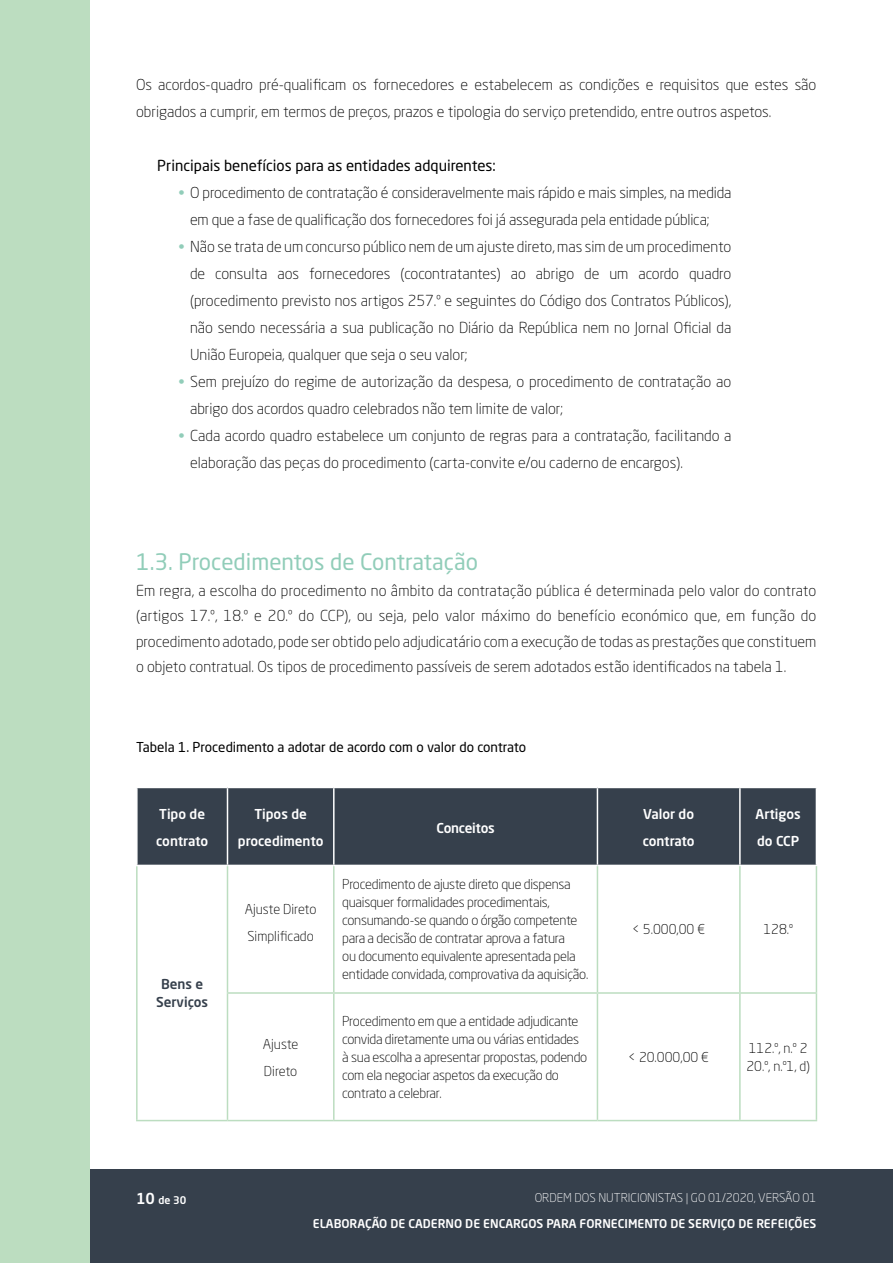
<style>
.page{position:relative;width:893px;height:1263px;background:#fff}
.page>*{position:absolute;margin:0;border:0;box-sizing:border-box;transform-origin:0 0}
.t1{font:22.5px "Neo Sans Std";color:#91cdb9}
.t2{font:300 15px/27px "Neo Sans Std";color:#000}
.t3{font:15px "Neo Sans Std";color:#000}
.t4{font:300 13.5px/18px "Neo Sans Std";letter-spacing:-.02em;color:#000}
.t5{font:500 13.5px/27px "Neo Sans Std";color:#fff}
.t6{font:13.5px "Neo Sans Std";color:#000}
.t7{font:300 13.5px/27px "Neo Sans Std";color:#000}
.t8{font:500 13.5px/18px "Neo Sans Std";color:#36404c;text-align:center}
.t9{font:500 13.5px "Neo Sans Std";letter-spacing:-.02em;color:#fff}
.t10{font:500 12px "Neo Sans Std";color:#fff}
.t11{font:300 12px "Neo Sans Std";color:#fff}
.t12{font:500 10.5px "Neo Sans Std";color:#fff}
.s1{color:#91cdb9}
.s2{font-size:15px}
</style>
<div class="page">
<div style="left:0;top:1169px;width:893px;height:94px;background:#36404c"></div>
<div style="left:0;top:0;width:89px;height:1263px;background:#bcddc0"></div>
<div style="left:138px;top:788px;width:678px;height:77px;background:#36404c"></div>
<hr style="left:136px;top:866px;width:2px;height:127px;background:#bcddc0">
<hr style="left:136px;top:993px;width:2px;height:127px;background:#bcddc0">
<hr style="left:136px;top:1120px;width:91px;height:1px;background:#bcddc0">
<hr style="left:227px;top:788px;width:1px;height:77px;background:#fff">
<hr style="left:333px;top:788px;width:2px;height:77px;background:#fff">
<hr style="left:597px;top:788px;width:1px;height:77px;background:#fff">
<hr style="left:739px;top:788px;width:2px;height:77px;background:#fff">
<hr style="left:227px;top:866px;width:1px;height:126px;background:#bcddc0">
<hr style="left:333px;top:866px;width:2px;height:126px;background:#bcddc0">
<hr style="left:597px;top:866px;width:1px;height:126px;background:#bcddc0">
<hr style="left:739px;top:866px;width:2px;height:126px;background:#bcddc0">
<hr style="left:816px;top:866px;width:1px;height:126px;background:#bcddc0">
<hr style="left:227px;top:992px;width:107px;height:2px;background:#bcddc0">
<hr style="left:227px;top:994px;width:1px;height:126px;background:#bcddc0">
<hr style="left:334px;top:992px;width:263px;height:2px;background:#bcddc0">
<hr style="left:333px;top:994px;width:2px;height:126px;background:#bcddc0">
<hr style="left:597px;top:992px;width:143px;height:2px;background:#bcddc0">
<hr style="left:597px;top:994px;width:1px;height:126px;background:#bcddc0">
<hr style="left:740px;top:992px;width:77px;height:2px;background:#bcddc0">
<hr style="left:739px;top:994px;width:2px;height:126px;background:#bcddc0">
<hr style="left:816px;top:994px;width:1px;height:126px;background:#bcddc0">
<hr style="left:227px;top:1120px;width:107px;height:1px;background:#bcddc0">
<hr style="left:334px;top:1120px;width:263px;height:1px;background:#bcddc0">
<hr style="left:597px;top:1120px;width:143px;height:1px;background:#bcddc0">
<hr style="left:740px;top:1120px;width:77px;height:1px;background:#bcddc0">
<p class="t2" style="left:136px;top:71px;width:682px">Os acordos-quadro pré-qualificam os fornecedores e estabelecem as condições e requisitos que estes são obrigados a cumprir, em termos de preços, prazos e tipologia do serviço pretendido, entre outros aspetos.</p>
<p class="t3" style="left:157px;top:156px;width:340px">Principais benefícios para as entidades adquirentes:</p>
<p class="t2" style="left:190px;top:179px;width:543px;text-indent:-11px"><span class="s1">•</span> O procedimento de contratação é consideravelmente mais rápido e mais simples, na medida em que a fase de qualificação dos fornecedores foi já assegurada pela entidade pública;</p>
<p class="t2" style="left:190px;top:233px;width:543px;text-align:justify;text-indent:-11px"><span class="s1">•</span> Não se trata de um concurso público nem de um ajuste direto, mas sim de um procedimento de consulta aos fornecedores (cocontratantes) ao abrigo de um acordo quadro (procedimento previsto nos artigos 257.º e seguintes do Código dos Contratos Públicos), não sendo necessária a sua publicação no Diário da República nem no Jornal Oficial da União Europeia, qualquer que seja o seu valor;</p>
<p class="t2" style="left:190px;top:368px;width:543px;text-indent:-11px"><span class="s1">•</span> Sem prejuízo do regime de autorização da despesa, o procedimento de contratação ao abrigo dos acordos quadro celebrados não tem limite de valor;</p>
<p class="t2" style="left:190px;top:422px;width:543px;text-indent:-11px"><span class="s1">•</span> Cada acordo quadro estabelece um conjunto de regras para a contratação, facilitando a elaboração das peças do procedimento (carta-convite e/ou caderno de encargos).</p>
<h1 class="t1" style="left:136px;top:548px;width:343px">1.3. Procedimentos de Contratação</h1>
<p class="t2" style="left:136px;top:577px;width:682px;line-height:25.5px;text-align:justify">Em regra, a escolha do procedimento no âmbito da contratação pública é determinada pelo valor do contrato (artigos 17.º, 18.º e 20.º do CCP), ou seja, pelo valor máximo do benefício económico que, em função do procedimento adotado, pode ser obtido pelo adjudicatário com a execução de todas as prestações que constituem o objeto contratual. Os tipos de procedimento passíveis de serem adotados estão identificados na tabela 1.</p>
<p class="t6" style="left:136px;top:738px;width:392px">Tabela 1. Procedimento a adotar de acordo com o valor do contrato</p>
<p class="t5" style="left:156px;top:800px;width:53px">Tipo de contrato</p>
<p class="t5" style="left:238px;top:800px;width:87px;text-align:center">Tipos de procedimento</p>
<p class="t8" style="left:156px;top:975px;width:54px">Bens e<br>Serviços</p>
<p class="t7" style="left:245px;top:895px;width:73px">Ajuste Direto<br>Simplificado</p>
<p class="t4" style="left:263px;top:1030px;width:37px;line-height:27px">Ajuste<br>Direto</p>
<p class="t9" style="left:436px;top:819px;width:60px">Conceitos</p>
<p class="t4" style="left:342px;top:875px;width:247px">Procedimento de ajuste direto que dispensa quaisquer formalidades procedimentais, consumando-se quando o órgão competente para a decisão de contratar aprova a fatura<br>ou documento equivalente apresentada pela entidade convidada, comprovativa da aquisição.</p>
<p class="t4" style="left:342px;top:1012px;width:246px">Procedimento em que a entidade adjudicante convida diretamente uma ou várias entidades à sua escolha a apresentar propostas, podendo com ela negociar aspetos da execução do contrato a celebrar.</p>
<p class="t5" style="left:643px;top:800px;width:53px">Valor do contrato</p>
<p class="t5" style="left:756px;top:800px;width:47px">Artigos do CCP</p>
<p class="t4" style="left:632px;top:920px;width:74px">&lt; 5.000,00 €</p>
<p class="t4" style="left:763px;top:920px;width:31px">128.º</p>
<p class="t4" style="left:628px;top:1048px;width:82px">&lt; 20.000,00 €</p>
<p class="t4" style="left:746px;top:1039px;width:65px">112.º, n.º 2<br>20.º, n.º1, d)</p>
<p class="t12" style="left:136px;top:1193px;width:52px"><span class="s2">10</span> de 30</p>
<p class="t11" style="left:535px;top:1190px;width:283px">ORDEM DOS NUTRICIONISTAS | GO 01/2020, VERSÃO 01</p>
<p class="t10" style="left:313px;top:1216px;width:505px">ELABORAÇÃO DE CADERNO DE ENCARGOS PARA FORNECIMENTO DE SERVIÇO DE REFEIÇÕES</p>
</div>
